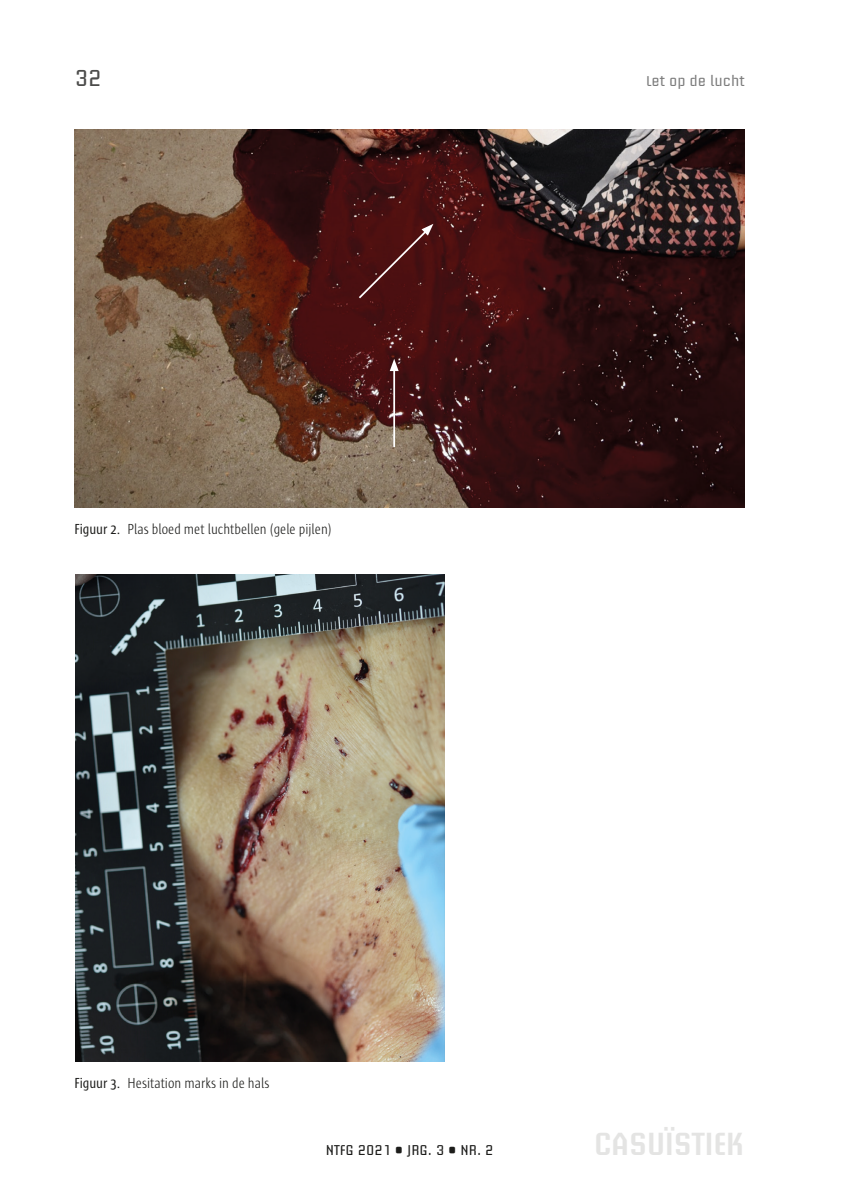
<style>
.page{position:relative;width:844px;height:1191px;background:#fff}
.page>*{position:absolute;margin:0;border:0;box-sizing:border-box;transform-origin:0 0}
.t1{font:600 31.5px "Briem Akademi Std";color:#e4e4e3}
.t2{font:22.75px "Briem Akademi Std";color:#4b4b4a}
.t3{font:300 14.88px "Sun Cd";color:#1d1d1b}
.t4{font:14px "Briem Akademi Std";color:#1d1d1b}
.t5{font:14px "Briem Akademi Std";color:#7c7c7c}
.s1{font-weight:400}
</style>
<div class="page">
<img style="left:74px;top:129px;width:670px;height:378px">
<img style="left:75px;top:574px;width:369px;height:487px">
<svg style="left:357px;top:224px;width:76px;height:76px;background:#531819"></svg>
<hr style="left:393px;top:368px;width:2px;height:79px;background:#fff">
<svg style="left:389px;top:359px;width:9px;height:12px"></svg>
<h2 class="t2" style="left:75px;top:65px;width:28px">32</h2>
<p class="t5" style="left:646px;top:73px;width:100px">Let op de lucht</p>
<p class="t3" style="left:74px;top:521px;width:259px"><span class="s1">Figuur 2.</span> Plas bloed met luchtbellen (gele pijlen)</p>
<p class="t3" style="left:74px;top:1075px;width:196px"><span class="s1">Figuur 3.</span> Hesitation marks in de hals</p>
<p class="t4" style="left:325px;top:1142px;width:169px">NTFG 2021 • JRG. 3 • NR. 2</p>
<h1 class="t1" style="left:594px;top:1126px;width:151px">CASUÏSTIEK</h1>
</div>
